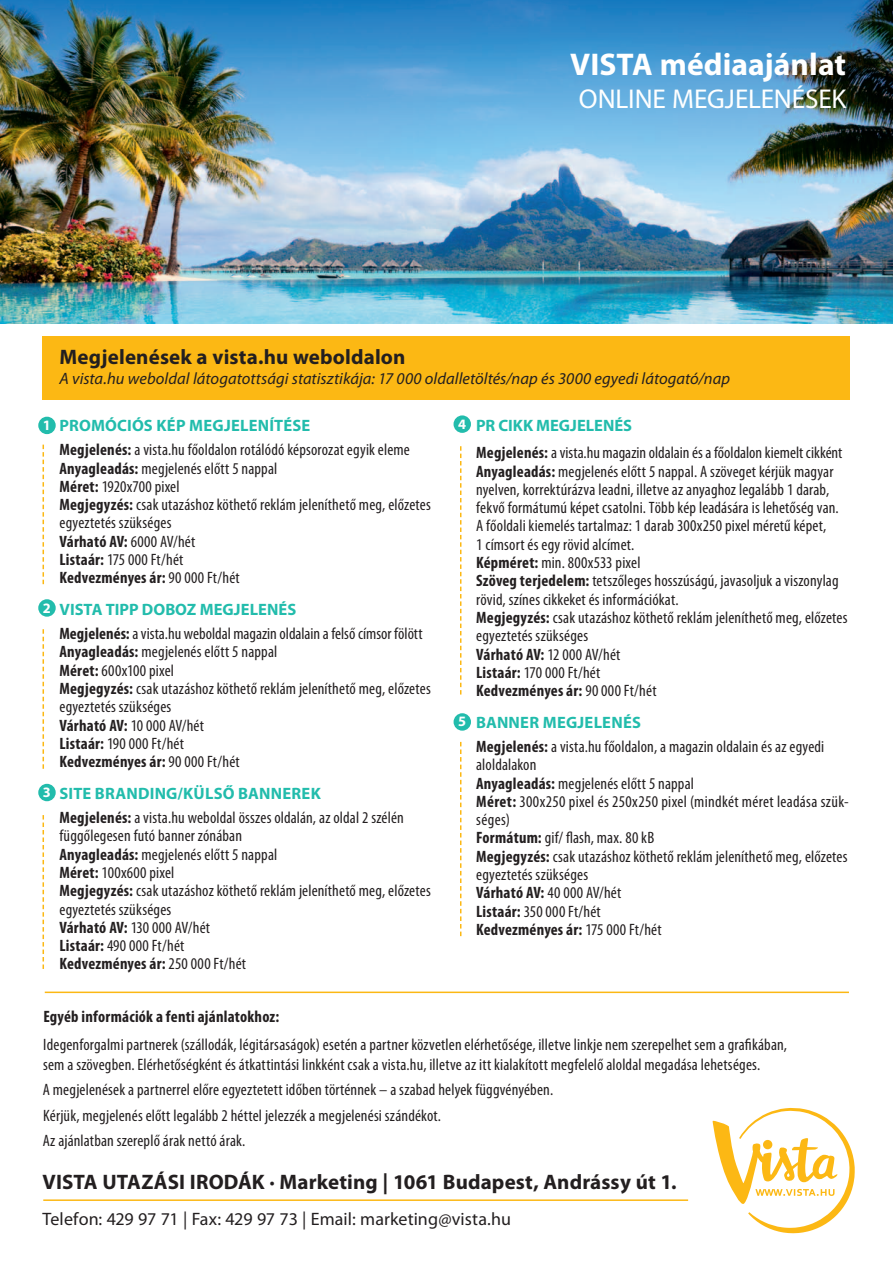
<style>
.page{position:relative;width:893px;height:1263px;background:#fff}
.page>*{position:absolute;margin:0;border:0;box-sizing:border-box;transform-origin:0 0}
.t1{font:700 31.5px "Myriad Pro";letter-spacing:.005em;color:#fff}
.t2{font:27.3px "Myriad Pro";color:#fff}
.t3{font:700 21px "Myriad Pro";letter-spacing:.005em;color:#231f20}
.t4{font:18px "Myriad Pro";letter-spacing:.005em;color:#231f20}
.t5{font:condensed 16.5px/18.3px "Myriad Pro";letter-spacing:.01em;color:#231f20}
.t6{font:italic 16.5px "Myriad Pro";letter-spacing:.005em;color:#231f20}
.t7{font:700 condensed 16.5px "Myriad Pro";letter-spacing:.015em;color:#231f20}
.t8{font:700 16.5px "Myriad Pro";letter-spacing:.005em;color:#22bcac}
.t9{font:700 14.4px "Myriad Pro";color:#fff}
.s1{font-weight:700;font-stretch:normal;color:#22bcac}
.s2{font-weight:700}
</style>
<div class="page">
<div style="left:43px;top:336px;width:807px;height:64px;background:#fcb814"></div>
<img style="left:0;top:0;width:893px;height:323px">
<hr style="left:43px;top:1199px;width:645px;height:2px;background:#fcb814">
<svg style="left:43px;top:445px;width:1px;height:139px"></svg>
<svg style="left:460px;top:446px;width:1px;height:248px"></svg>
<svg style="left:460px;top:742px;width:1px;height:194px"></svg>
<svg style="left:43px;top:629px;width:1px;height:140px"></svg>
<svg style="left:43px;top:815px;width:1px;height:154px"></svg>
<div style="left:38px;top:417px;width:18px;height:17px;background:#22bcac;border-radius:50%"></div>
<div style="left:454px;top:713px;width:17px;height:18px;background:#22bcac;border-radius:50%"></div>
<div style="left:38px;top:599px;width:18px;height:18px;background:#22bcac;border-radius:50%"></div>
<div style="left:38px;top:784px;width:18px;height:17px;background:#22bcac;border-radius:50%"></div>
<div style="left:453px;top:415px;width:18px;height:18px;background:#22bcac;border-radius:50%"></div>
<hr style="left:45px;top:991px;width:804px;height:2px;background:#fcb814">
<svg style="left:713px;top:1107px;width:142px;height:126px"></svg>
<h1 class="t1" style="left:570px;top:43px;width:277px">VISTA MÉDIAAJÁNLAT</h1>
<h2 class="t2" style="left:579px;top:82px;width:88px">onlineme</h2>
<h2 class="t2" style="left:707px;top:82px;width:99px">gjelenések</h2>
<p class="t3" style="left:60px;top:344px;width:347px">MEGJELENÉSEK A VISTA.HU WEBOLDALON</p>
<p class="t6" style="left:60px;top:368px;width:672px">A vista.hu weboldal látogatottsági statisztikája: 17 000 oldalletöltés/nap és 3000 egyedi látogató/nap</p>
<p class="t9" style="left:43px;top:416px;width:9px">1</p>
<p class="t9" style="left:43px;top:598px;width:9px">2</p>
<p class="t9" style="left:43px;top:783px;width:9px">3</p>
<p class="t8" style="left:60px;top:415px;width:117px">PROMÓCIÓS KÉPM</p>
<p class="t5" style="left:60px;top:413px;width:352px;line-height:24.3px;text-indent:144px"><span class="s1">EGJELENÍTÉSE<br></span><span class="s2">Megjelenés:</span> a vista.hu főoldalon rotálódó képsorozat egyik eleme</p>
<p class="t5" style="left:60px;top:459px;width:373px"><span class="s2">Anyagleadás:</span> megjelenés előtt 5 nappal<br><span class="s2">Méret:</span> 1920x700 pixel<br><span class="s2">Megjegyzés:</span> csak utazáshoz köthető reklám jeleníthető meg, előzetes egyeztetés szükséges<br><span class="s2">Várható AV:</span> 6000 AV/hét<br><span class="s2">Listaár:</span> 175 000 Ft/hét<br><span class="s2">Kedvezményes ár:</span> 90 000 Ft/hét</p>
<p class="t8" style="left:60px;top:598px;width:33px">VISTAT</p>
<p class="t8" style="left:115px;top:598px;width:14px">IPPD</p>
<p class="t5" style="left:59px;top:597px;width:365px;line-height:24.3px;text-indent:94px"><span class="s1">OBOZ MEGJELENÉS<br></span><span class="s2">Megjelenés:</span> a vista.hu weboldal magazin oldalain a felső címsor fölött</p>
<p class="t5" style="left:59px;top:643px;width:373px"><span class="s2">Anyagleadás:</span> megjelenés előtt 5 nappal<br><span class="s2">Méret:</span> 600x100 pixel<br><span class="s2">Megjegyzés:</span> csak utazáshoz köthető reklám jeleníthető meg, előzetes egyeztetés szükséges<br><span class="s2">Várható AV:</span> 10 000 AV/hét<br><span class="s2">Listaár:</span> 190 000 Ft/hét<br><span class="s2">Kedvezményes ár:</span> 90 000 Ft/hét</p>
<p class="t5" style="left:59px;top:781px;width:346px;line-height:24.3px"><span class="s1">SITE BRANDING/KÜLSŐ BANNEREK<br></span><span class="s2">Megjelenés:</span> a vista.hu weboldal összes oldalán, az oldal 2 szélén</p>
<p class="t5" style="left:59px;top:826px;width:373px">függőlegesen futó banner zónában<br><span class="s2">Anyagleadás:</span> megjelenés előtt 5 nappal<br><span class="s2">Méret:</span> 100x600 pixel<br><span class="s2">Megjegyzés:</span> csak utazáshoz köthető reklám jeleníthető meg, előzetes egyeztetés szükséges<br><span class="s2">Várható AV:</span> 130 000 AV/hét<br><span class="s2">Listaár:</span> 490 000 Ft/hét<br><span class="s2">Kedvezményes ár:</span> 250 000 Ft/hét</p>
<p class="t9" style="left:458px;top:414px;width:9px">4</p>
<p class="t9" style="left:458px;top:712px;width:9px">5</p>
<p class="t5" style="left:476px;top:412px;width:368px;line-height:27.3px"><span class="s1">PRCIKK M EGJELENÉS<br></span><span class="s2">Megjelenés:</span> a vista.hu magazin oldalain és a főoldalon kiemelt cikként</p>
<p class="t5" style="left:476px;top:462px;width:373px"><span class="s2">Anyagleadás:</span> megjelenés előtt 5 nappal. A szöveget kérjük magyar nyelven, korrektúrázva leadni, illetve az anyaghoz legalább 1 darab, fekvő formátumú képet csatolni. Több kép leadására is lehetőség van.<br>A főoldali kiemelés tartalmaz: 1 darab 300x250 pixel méretű képet,<br>1 címsort és egy rövid alcímet.<br><span class="s2">Képméret:</span> min. 800x533 pixel<br><span class="s2">Szöveg terjedelem:</span> tetszőleges hosszúságú, javasoljuk a viszonylag rövid, színes cikkeket és információkat.<br><span class="s2">Megjegyzés:</span> csak utazáshoz köthető reklám jeleníthető meg, előzetes egyeztetés szükséges<br><span class="s2">Várható AV:</span> 12 000 AV/hét<br><span class="s2">Listaár:</span> 170 000 Ft/hét<br><span class="s2">Kedvezményes ár:</span> 90 000 Ft/hét</p>
<p class="t5" style="left:476px;top:710px;width:350px;line-height:24.3px"><span class="s1">BANNER MEGJELENÉS<br></span><span class="s2">Megjelenés:</span> a vista.hu főoldalon, a magazin oldalain és az egyedi</p>
<p class="t5" style="left:476px;top:755px;width:374px">aloldalakon<br><span class="s2">Anyagleadás:</span> megjelenés előtt 5 nappal<br><span class="s2">Méret:</span> 300x250 pixel és 250x250 pixel (mindkét méret leadása szük&shy;séges)<br><span class="s2">Formátum:</span> gif/ flash, max. 80 kB<br><span class="s2">Megjegyzés:</span> csak utazáshoz köthető reklám jeleníthető meg, előzetes egyeztetés szükséges<br><span class="s2">Várható AV:</span> 40 000 AV/hét<br><span class="s2">Listaár:</span> 350 000 Ft/hét<br><span class="s2">Kedvezményes ár:</span> 175 000 Ft/hét</p>
<p class="t7" style="left:43px;top:1006px;width:237px">Egyéb információk a fenti ajánlatokhoz:</p>
<p class="t5" style="left:43px;top:1035px;width:745px;line-height:19.5px">Idegenforgalmi partnerek (szállodák, légitársaságok) esetén a partner közvetlen elérhetősége, illetve linkje nem szerepelhet sem a grafikában, sem a szövegben. Elérhetőségként és átkattintási linkként csak a vista.hu, illetve az itt kialakított megfelelő aloldal megadása lehetséges.</p>
<p class="t5" style="left:43px;top:1077px;width:512px;line-height:25.5px">A megjelenések a partnerrel előre egyeztetett időben történnek – a szabad helyek függvényében.<br>Kérjük, megjelenés előtt legalább 2 héttel jelezzék a megjelenési szándékot.<br>Az ajánlatban szereplő árak nettó árak.</p>
<p class="t3" style="left:43px;top:1169px;width:636px">VISTA UTAZÁSI IRODÁK · MARKETING | 1061 BUDAPEST, ANDRÁSSY ÚT 1.</p>
<p class="t4" style="left:43px;top:1208px;width:470px">Telefon: 429 97 71 | Fax: 429 97 73 | Email: marketing@vista.hu</p>
</div>
